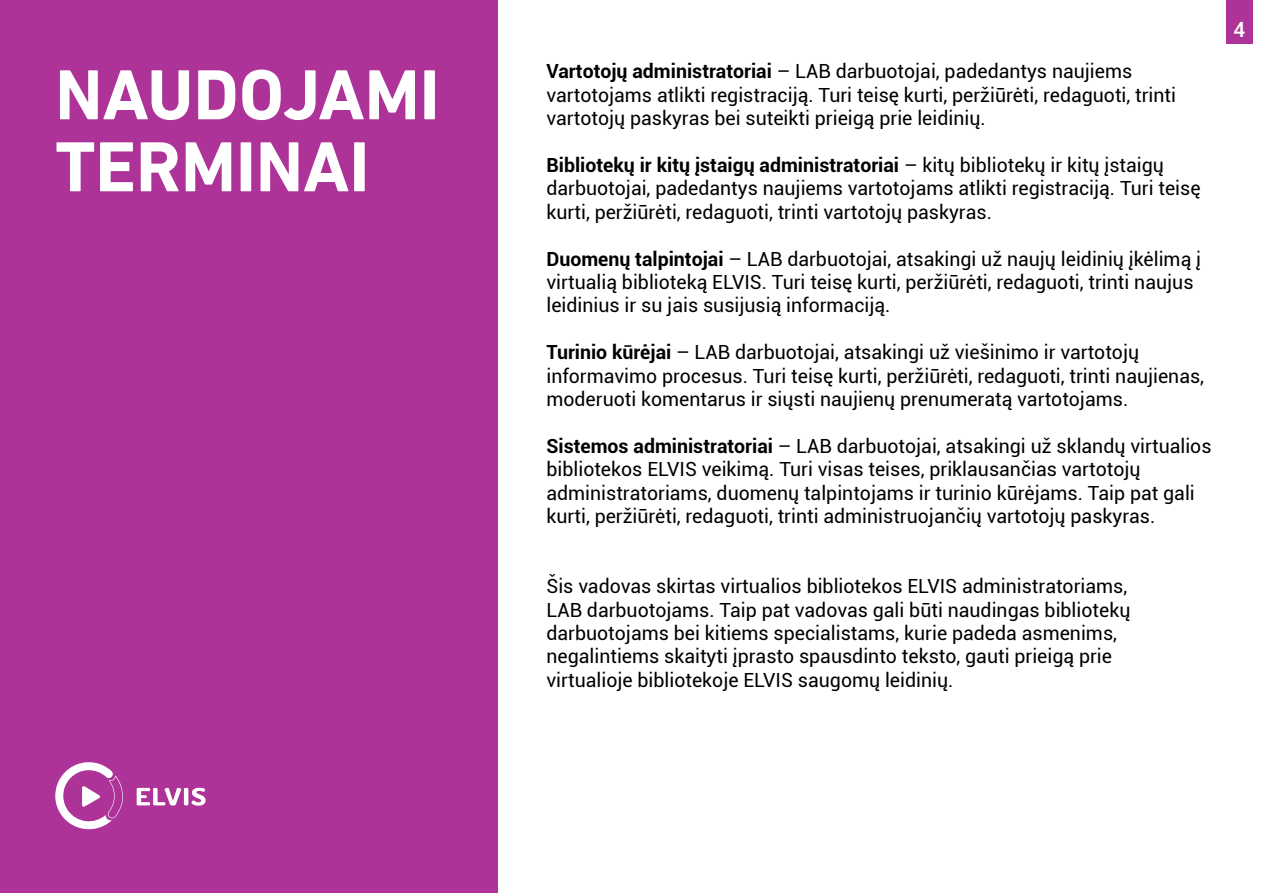
<style>
.page{position:relative;width:1263px;height:893px;background:#fff}
.page>*{position:absolute;margin:0;border:0;box-sizing:border-box;transform-origin:0 0}
.t1{font:700 72px/72px "DIN Next LT Pro";color:#fff}
.t2{font:500 21px "Roboto";color:#fff}
.t3{font:19.5px/23.4px "Roboto";color:#000}
.s1{font-weight:700}
</style>
<div class="page">
<div style="left:1226px;top:0;width:26px;height:44px;background:#ae3399"></div>
<div style="left:0;top:0;width:497px;height:893px;background:#ae3399"></div>
<svg style="left:137px;top:788px;width:69px;height:18px"></svg>
<svg style="left:55px;top:762px;width:68px;height:67px"></svg>
<h1 class="t1" style="left:55px;top:59px;width:386px">NAUDOJAMI<br>TERMINAI</h1>
<p class="t3" style="left:546px;top:59px;width:631px"><span class="s1">Vartotojų administratoriai</span> – LAB darbuotojai, padedantys naujiems vartotojams atlikti registraciją. Turi teisę kurti, peržiūrėti, redaguoti, trinti vartotojų paskyras bei suteikti prieigą prie leidinių.</p>
<p class="t3" style="left:546px;top:153px;width:656px"><span class="s1">Bibliotekų ir kitų įstaigų administratoriai</span> – kitų bibliotekų ir kitų įstaigų darbuotojai, padedantys naujiems vartotojams atlikti registraciją. Turi teisę kurti, peržiūrėti, redaguoti, trinti vartotojų paskyras.</p>
<p class="t3" style="left:546px;top:246px;width:656px"><span class="s1">Duomenų talpintojai</span> – LAB darbuotojai, atsakingi už naujų leidinių įkėlimą į virtualią biblioteką ELVIS. Turi teisę kurti, peržiūrėti, redaguoti, trinti naujus leidinius ir su jais susijusią informaciją.</p>
<p class="t3" style="left:546px;top:340px;width:659px"><span class="s1">Turinio kūrėjai</span> – LAB darbuotojai, atsakingi už viešinimo ir vartotojų informavimo procesus. Turi teisę kurti, peržiūrėti, redaguoti, trinti naujienas, moderuoti komentarus ir siųsti naujienų prenumeratą vartotojams.</p>
<p class="t3" style="left:546px;top:433px;width:667px"><span class="s1">Sistemos administratoriai</span> – LAB darbuotojai, atsakingi už sklandų virtualios bibliotekos ELVIS veikimą. Turi visas teises, priklausančias vartotojų administratoriams, duomenų talpintojams ir turinio kūrėjams. Taip pat gali kurti, peržiūrėti, redaguoti, trinti administruojančių vartotojų paskyras.</p>
<p class="t3" style="left:546px;top:574px;width:585px">Šis vadovas skirtas virtualios bibliotekos ELVIS administratoriams, LAB darbuotojams. Taip pat vadovas gali būti naudingas bibliotekų darbuotojams bei kitiems specialistams, kurie padeda asmenims, negalintiems skaityti įprasto spausdinto teksto, gauti prieigą prie virtualioje bibliotekoje ELVIS saugomų leidinių.</p>
<p class="t2" style="left:1233px;top:15px;width:13px">4</p>
</div>
